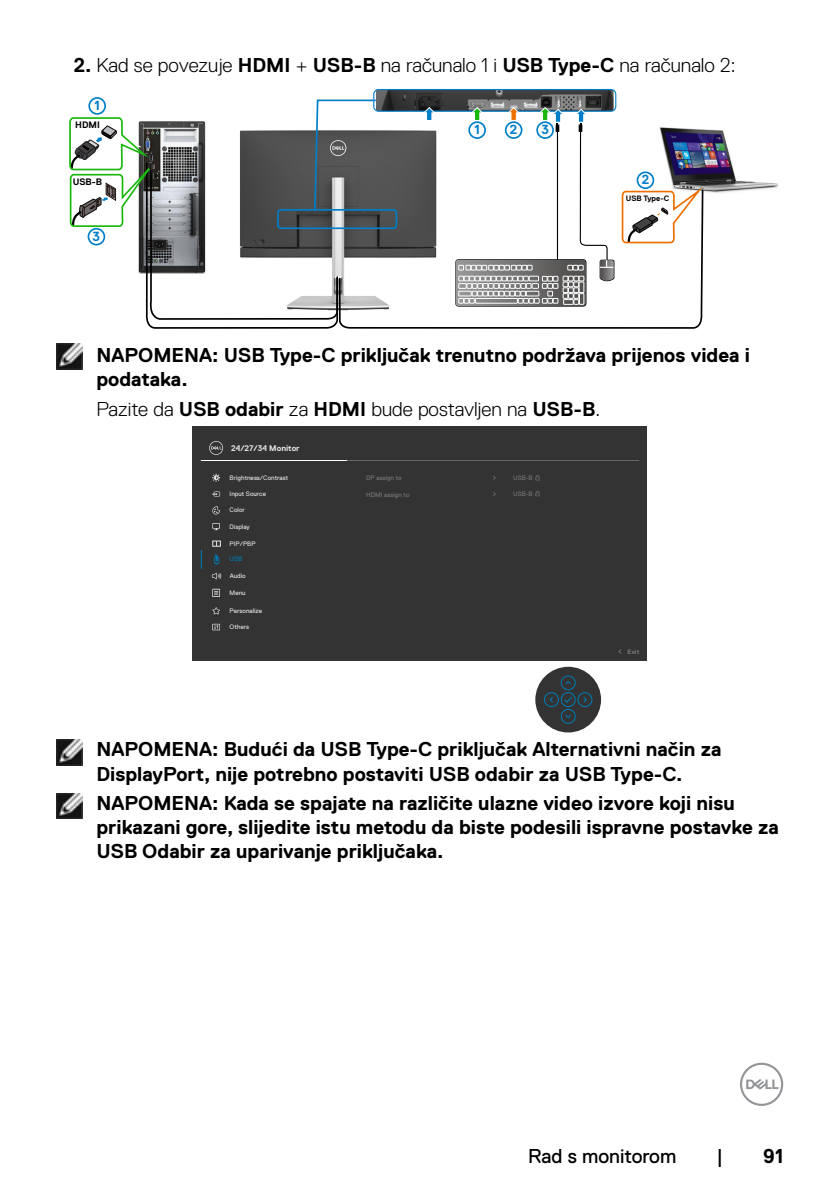
<style>
.page{position:relative;width:840px;height:1191px;background:#fff}
.page>*{position:absolute;margin:0;border:0;box-sizing:border-box;transform-origin:0 0}
.t1{font:700 20px/24px "Dell Replica";color:#000}
.t2{font:300 20px "Dell Replica";color:#000}
.t3{font:20px "Dell Replica";color:#000}
.t4{font:700 13.2px "Dell Replica";color:#007fc8}
.t5{font:700 9.4px "Dell Replica";color:#040000}
.t6{font:700 8.2px "Dell Replica";color:#e4e4e4}
.t7{font:700 7.8px "Dell Replica";color:#040000}
.t8{font:6.4px "Dell Replica";color:#e4e4e4}
.t9{font:6.4px "Dell Replica";color:#777}
.t10{font:700 6.4px "Dell Replica";color:#777}
.t11{font:6.4px "Dell Replica";color:#007db8}
.s1{font-weight:700}
</style>
<div class="page">
<svg style="left:740px;top:1062px;width:42px;height:44px"></svg>
<img style="left:376px;top:91px;width:237px;height:19px">
<div style="left:373px;top:89px;width:243px;height:23px;border:1px solid #007fc8;border-radius:5px"></div>
<img style="left:659px;top:127px;width:119px;height:66px">
<div style="left:377px;top:130px;width:60px;height:59px;background:#545454"></div>
<svg style="left:377px;top:189px;width:326px;height:140px"></svg>
<svg style="left:620px;top:183px;width:86px;height:61px"></svg>
<svg style="left:423px;top:107px;width:12px;height:13px"></svg>
<svg style="left:455px;top:107px;width:159px;height:222px"></svg>
<div style="left:536px;top:121px;width:17px;height:18px;border:2px solid #007fc8;border-radius:50%"></div>
<div style="left:636px;top:171px;width:18px;height:18px;border:2px solid #007fc8;border-radius:50%"></div>
<div style="left:504px;top:121px;width:18px;height:18px;border:2px solid #007fc8;border-radius:50%"></div>
<div style="left:88px;top:97px;width:18px;height:18px;border:2px solid #007fc8;border-radius:50%"></div>
<svg style="left:69px;top:99px;width:308px;height:230px"></svg>
<div style="left:88px;top:228px;width:17px;height:17px;border:2px solid #007fc8;border-radius:50%"></div>
<img style="left:57px;top:344px;width:25px;height:25px">
<div style="left:193px;top:426px;width:453px;height:235px;background:#333"></div>
<div style="left:535px;top:667px;width:65px;height:65px;background:#333;border-radius:50%"></div>
<div style="left:560px;top:692px;width:15px;height:15px;border:1px solid #007db8;border-radius:50%"></div>
<div style="left:560px;top:709px;width:15px;height:14px;border:1px solid #007db8;border-radius:50%"></div>
<div style="left:560px;top:675px;width:15px;height:15px;border:1px solid #007db8;border-radius:50%"></div>
<div style="left:544px;top:692px;width:14px;height:15px;border:1px solid #007db8;border-radius:50%"></div>
<div style="left:577px;top:692px;width:15px;height:15px;border:1px solid #007db8;border-radius:50%"></div>
<svg style="left:565px;top:714px;width:6px;height:4px"></svg>
<svg style="left:565px;top:681px;width:6px;height:4px"></svg>
<svg style="left:583px;top:697px;width:4px;height:6px"></svg>
<svg style="left:549px;top:696px;width:4px;height:7px"></svg>
<svg style="left:562px;top:695px;width:11px;height:8px"></svg>
<hr style="left:201px;top:460px;width:437px;height:1px;background:#666">
<hr style="left:201px;top:460px;width:146px;height:1px;background:#fff">
<svg style="left:209px;top:441px;width:14px;height:14px"></svg>
<svg style="left:201px;top:550px;width:1px;height:19px"></svg>
<svg style="left:212px;top:491px;width:8px;height:6px"></svg>
<svg style="left:212px;top:506px;width:8px;height:9px"></svg>
<svg style="left:212px;top:473px;width:8px;height:9px"></svg>
<svg style="left:212px;top:523px;width:8px;height:5px"></svg>
<svg style="left:213px;top:524px;width:6px;height:6px"></svg>
<svg style="left:212px;top:540px;width:9px;height:7px"></svg>
<svg style="left:212px;top:607px;width:8px;height:7px"></svg>
<svg style="left:212px;top:624px;width:8px;height:6px"></svg>
<svg style="left:213px;top:624px;width:6px;height:6px"></svg>
<svg style="left:212px;top:589px;width:8px;height:8px"></svg>
<div style="left:213px;top:589px;width:6px;height:7px;background:#333"></div>
<svg style="left:214px;top:591px;width:4px;height:4px"></svg>
<svg style="left:212px;top:573px;width:9px;height:6px"></svg>
<svg style="left:535px;top:475px;width:4px;height:5px"></svg>
<svg style="left:535px;top:491px;width:4px;height:5px"></svg>
<svg style="left:214px;top:554px;width:5px;height:10px"></svg>
<img style="left:57px;top:739px;width:25px;height:26px">
<img style="left:57px;top:793px;width:25px;height:25px">
<p class="t2" style="left:74px;top:54px;width:663px"><span class="s1">2.</span> Kad se povezuje <span class="s1">HDMI</span> + <span class="s1">USB-B</span> na računalo 1 i <span class="s1">USB Type-C</span> na računalo 2:</p>
<p class="t4" style="left:94px;top:98px;width:7px">1</p>
<p class="t5" style="left:75px;top:120px;width:26px">HDMI</p>
<p class="t5" style="left:73px;top:177px;width:31px">USB-B</p>
<p class="t4" style="left:93px;top:229px;width:9px">3</p>
<p class="t4" style="left:509px;top:122px;width:9px">2</p>
<p class="t4" style="left:474px;top:122px;width:7px">1</p>
<p class="t4" style="left:541px;top:122px;width:9px">3</p>
<p class="t4" style="left:641px;top:172px;width:9px">2</p>
<p class="t7" style="left:625px;top:194px;width:45px">USB Type-C</p>
<p class="t1" style="left:96px;top:343px;width:654px">NAPOMENA: USB Type-C priključak trenutno podržava prijenos videa i podataka.</p>
<p class="t2" style="left:96px;top:398px;width:505px">Pazite da <span class="s1">USB odabir</span> za <span class="s1">HDMI</span> bude postavljen na <span class="s1">USB-B</span>.</p>
<p class="t6" style="left:231px;top:443px;width:70px">24/27/34 Monitor</p>
<p class="t8" style="left:229px;top:474px;width:60px">Brightness/Contrast</p>
<p class="t8" style="left:229px;top:490px;width:38px">Input Source</p>
<p class="t8" style="left:229px;top:506px;width:17px">Color</p>
<p class="t8" style="left:229px;top:523px;width:22px">Display</p>
<p class="t8" style="left:229px;top:540px;width:27px">PIP/PBP</p>
<p class="t11" style="left:229px;top:555px;width:14px">USB</p>
<p class="t8" style="left:229px;top:572px;width:17px">Audio</p>
<p class="t8" style="left:229px;top:589px;width:18px">Menu</p>
<p class="t8" style="left:229px;top:607px;width:34px">Personalize</p>
<p class="t8" style="left:229px;top:623px;width:21px">Others</p>
<p class="t9" style="left:366px;top:474px;width:37px">DP assign to</p>
<p class="t9" style="left:513px;top:474px;width:21px">USB-B</p>
<p class="t9" style="left:366px;top:491px;width:45px">HDMI assign to</p>
<p class="t9" style="left:513px;top:490px;width:21px">USB-B</p>
<p class="t10" style="left:627px;top:648px;width:13px">Exit</p>
<p class="t1" style="left:96px;top:737px;width:626px">NAPOMENA: Budući da USB Type-C priključak Alternativni način za<br>DisplayPort, nije potrebno postaviti USB odabir za USB Type-C.</p>
<p class="t1" style="left:96px;top:791px;width:683px">NAPOMENA: Kada se spajate na različite ulazne video izvore koji nisu prikazani gore, slijedite istu metodu da biste podesili ispravne postavke za<br>USB Odabir za uparivanje priključaka.</p>
<p class="t3" style="left:528px;top:1144px;width:149px">Rad s monitorom</p>
<p class="t3" style="left:716px;top:1144px;width:8px">|</p>
<p class="t1" style="left:762px;top:1143px;width:21px">91</p>
</div>
